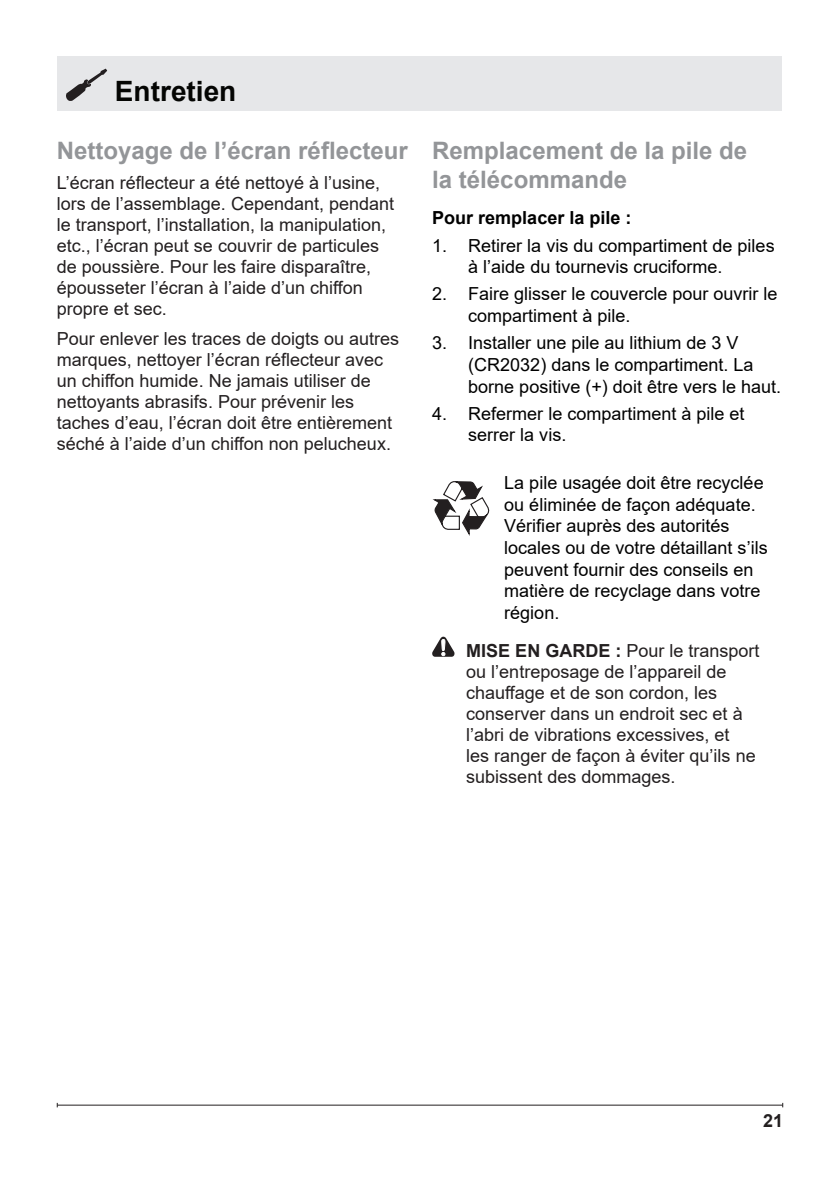
<style>
.page{position:relative;width:840px;height:1191px;background:#fff}
.page>*{position:absolute;margin:0;border:0;box-sizing:border-box;transform-origin:0 0}
.t1{font:700 28px "Arial";color:#040503}
.t2{font:700 24px/28.8px "Arial";color:#939598}
.t3{font:18px/21px "Arial";color:#231f20}
.t4{font:18px/21.6px "Arial";color:#000}
.t5{font:700 18px "Arial";color:#000}
.t6{font:700 18px "Arial";color:#231f20}
.s1{font-weight:700}
</style>
<div class="page">
<hr style="left:57px;top:1104px;width:725px;height:1px;background:#231f20">
<div style="left:57px;top:57px;width:724px;height:54px;background:#e6e7e9"></div>
<svg style="left:66px;top:69px;width:41px;height:32px"></svg>
<svg style="left:432px;top:636px;width:22px;height:21px"></svg>
<svg style="left:432px;top:481px;width:57px;height:55px"></svg>
<h1 class="t1" style="left:115px;top:71px;width:123px">Entretien</h1>
<h2 class="t2" style="left:57px;top:137px;width:352px">Nettoyage de l’écran réflecteur</h2>
<p class="t3" style="left:57px;top:172px;width:339px">L’écran réflecteur a été nettoyé à l’usine, lors de l’assemblage. Cependant, pendant le transport, l’installation, la manipulation, etc., l’écran peut se couvrir de particules de poussière. Pour les faire disparaître, épousseter l’écran à l’aide d’un chiffon propre et sec.</p>
<p class="t3" style="left:57px;top:328px;width:344px">Pour enlever les traces de doigts ou autres marques, nettoyer l’écran réflecteur avec un chiffon humide. Ne jamais utiliser de nettoyants abrasifs. Pour prévenir les taches d’eau, l’écran doit être entièrement séché à l’aide d’un chiffon non pelucheux.</p>
<h2 class="t2" style="left:432px;top:137px;width:316px">Remplacement de la pile de la télécommande</h2>
<p class="t5" style="left:432px;top:205px;width:201px">Pour remplacer la pile :</p>
<p class="t4" style="left:468px;top:234px;width:308px;text-indent:-36px">1. Retirer la vis du compartiment de piles à l’aide du tournevis cruciforme.</p>
<p class="t4" style="left:468px;top:283px;width:311px;text-indent:-36px">2. Faire glisser le couvercle pour ouvrir le compartiment à pile.</p>
<p class="t4" style="left:468px;top:332px;width:314px;text-indent:-36px">3. Installer une pile au lithium de 3 V (CR2032) dans le compartiment. La borne positive (+) doit être vers le haut.</p>
<p class="t4" style="left:468px;top:402px;width:278px;text-indent:-36px">4. Refermer le compartiment à pile et serrer la vis.</p>
<p class="t4" style="left:504px;top:472px;width:265px">La pile usagée doit être recyclée ou éliminée de façon adéquate.<br>Vérifier auprès des autorités locales ou de votre détaillant s’ils peuvent fournir des conseils en matière de recyclage dans votre région.</p>
<p class="t3" style="left:466px;top:640px;width:295px"><span class="s1">MISE EN GARDE :</span> Pour le transport ou l’entreposage de l’appareil de chauffage et de son cordon, les conserver dans un endroit sec et à l’abri de vibrations excessives, et<br>les ranger de façon à éviter qu’ils ne subissent des dommages.</p>
<p class="t6" style="left:762px;top:1107px;width:22px">21</p>
</div>
